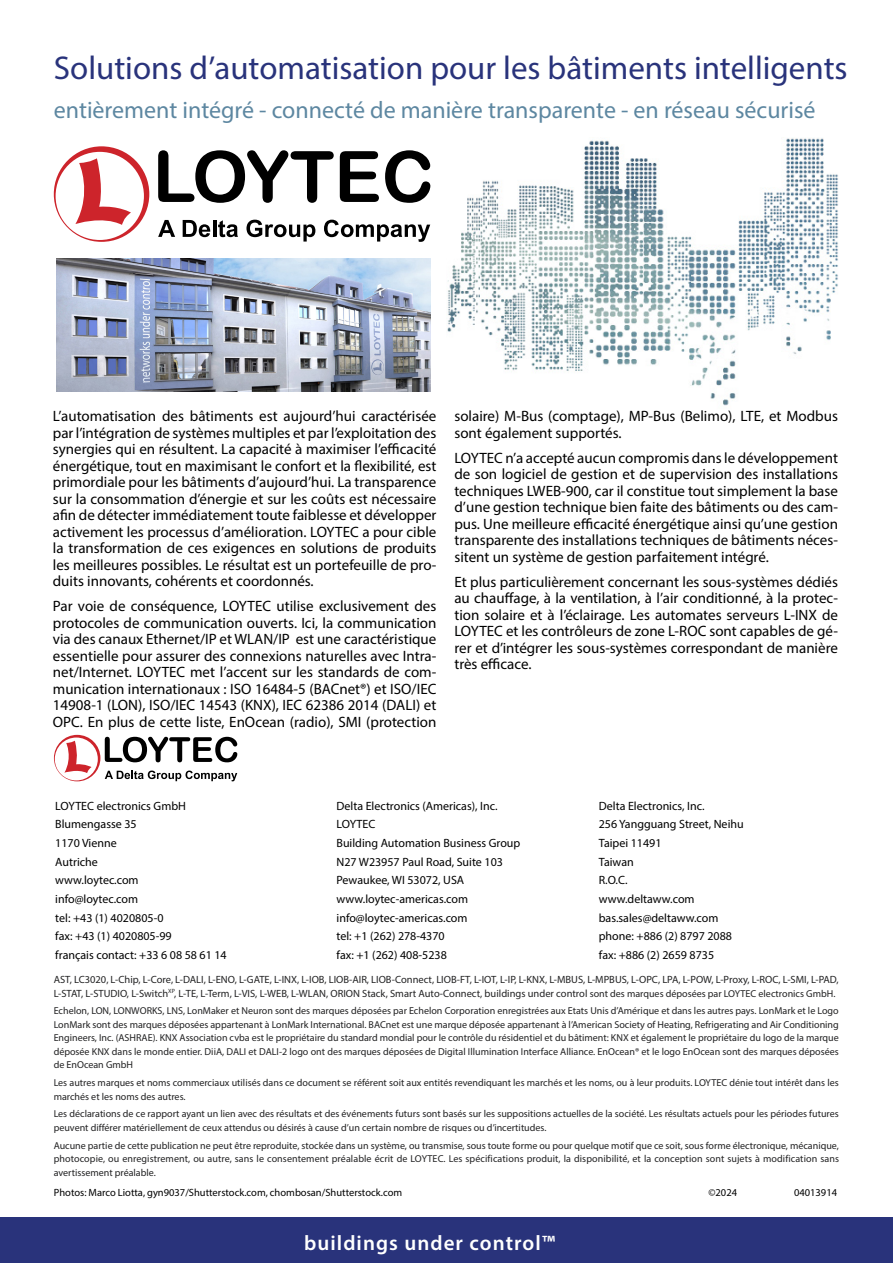
<style>
.page{position:relative;width:893px;height:1263px;background:#fff}
.page>*{position:absolute;margin:0;border:0;box-sizing:border-box;transform-origin:0 0}
.t1{font:33px "Myriad Pro";color:#29337b}
.t2{font:24px "Myriad Pro";color:#5d87a1}
.t3{font:600 21px "Myriad Pro";letter-spacing:.05em;color:#fff}
.t4{font:15px/16.5px "Myriad Pro";color:#000101;text-align:justify}
.Contact_Addresses{font:12px "Myriad Pro";color:#000}
.Disclaimer__Trademark__DocumentNr___Impr{font:10.5px/13.5px "Myriad Pro";color:#222223}
.t5{font:10.5px "Myriad Pro";color:#000}
.t6{font:10.5px "Myriad Pro";color:#000101}
.Disclaimer__Trademark__DocumentNr___Impr-2{font:10.05px/13.5px "Myriad Pro";color:#222223;text-align:justify}
.s1{color:#000}
.s2{font-size:10.05px}
</style>
<div class="page">
<div style="left:0;top:1217px;width:893px;height:46px;background:#29337b"></div>
<svg style="left:54px;top:735px;width:183px;height:46px"></svg>
<img style="left:57px;top:259px;width:374px;height:133px">
<svg style="left:158px;top:220px;width:17px;height:17px"></svg>
<svg style="left:183px;top:220px;width:27px;height:17px"></svg>
<hr style="left:213px;top:220px;width:3px;height:17px;background:#000">
<svg style="left:218px;top:220px;width:20px;height:17px"></svg>
<svg style="left:246px;top:220px;width:69px;height:22px"></svg>
<svg style="left:324px;top:220px;width:106px;height:22px"></svg>
<svg style="left:54px;top:146px;width:95px;height:96px"></svg>
<svg style="left:158px;top:150px;width:176px;height:53px"></svg>
<svg style="left:340px;top:151px;width:39px;height:51px"></svg>
<svg style="left:385px;top:150px;width:45px;height:53px"></svg>
<img style="left:447px;top:138px;width:391px;height:268px">
<p class="t1" style="left:54px;top:47px;width:795px">Solutions d’automatisation pour les bâtiments intelligents</p>
<p class="t2" style="left:54px;top:95px;width:763px">entièrement intégré - connecté de manière transparente - en réseau sécurisé</p>
<p class="t4" style="left:53px;top:408px;width:385px">L’automatisation des bâtiments est aujourd’hui caractérisée par l’intégration de systèmes multiples et par l’exploitation des synergies qui en résultent. La capacité à maximiser l’efficacité énergétique, tout en maximisant le confort et la flexibilité, est primordiale pour les bâtiments d’aujourd’hui. La transparence sur la consommation d’énergie et sur les coûts est nécessaire afin de détecter immédiatement toute faiblesse et développer activement les processus d’amélioration. LOYTEC a pour cible la transformation de ces exigences en solutions de produits les meilleures possibles. Le résultat est un portefeuille de pro&shy;duits innovants, cohérents et coordonnés.</p>
<p class="t4" style="left:53px;top:598px;width:385px">Par voie de conséquence, LOYTEC utilise exclusivement des protocoles de communication ouverts. Ici, la communication via des canaux Ethernet/IP et WLAN/IP est une caractéristique essentielle pour assurer des connexions naturelles avec Intra&shy;net/Internet. LOYTEC met l’accent sur les standards de com&shy;munication internationaux : ISO 16484-5 (BACnet®) et ISO/IEC 14908‑1 (LON), ISO/IEC 14543 (KNX), <span class="s1">IEC 62386 2014 (DALI)</span> et OPC. En plus de cette liste, EnOcean (radio), <span class="s1">SMI (</span>protection</p>
<p class="t4" style="left:454px;top:408px;width:385px">solaire<span class="s1">)</span> M-Bus (comptage), <span class="s1">MP-Bus (Belimo), LTE,</span> et Modbus sont également supportés.</p>
<p class="t4" style="left:454px;top:449px;width:385px">LOYTEC n’a accepté aucun compromis dans le développement de son logiciel de gestion et de supervision des installations techniques LWEB-900, car il constitue tout simplement la base d’une gestion technique bien faite des bâtiments ou des cam&shy;pus. Une meilleure efficacité énergétique ainsi qu’une gestion transparente des installations techniques de bâtiments néces&shy;sitent un système de gestion parfaitement intégré.</p>
<p class="t4" style="left:454px;top:573px;width:385px">Et plus particulièrement concernant les sous-systèmes dédiés au chauffage, à la ventilation, à l’air conditionné, à la protec&shy;tion solaire et à l’éclairage. Les automates serveurs L-INX de LOYTEC et les contrôleurs de zone L-ROC sont capables de gé&shy;rer et d’intégrer les sous-systèmes correspondant de manière très efficace.</p>
<p class="Contact_Addresses" style="left:55px;top:798px;width:132px">LOYTEC electronics GmbH</p>
<p class="Contact_Addresses" style="left:55px;top:817px;width:83px">Blumengasse 35</p>
<p class="Contact_Addresses" style="left:55px;top:836px;width:63px">1170 Vienne</p>
<p class="Contact_Addresses" style="left:55px;top:854px;width:44px">Autriche</p>
<p class="Contact_Addresses" style="left:55px;top:873px;width:85px">www.loytec.com</p>
<p class="Contact_Addresses" style="left:55px;top:891px;width:84px">info@loytec.com</p>
<p class="Contact_Addresses" style="left:55px;top:910px;width:110px">tel: +43 (1) 4020805-0</p>
<p class="Contact_Addresses" style="left:55px;top:929px;width:118px">fax: +43 (1) 4020805-99</p>
<p class="Contact_Addresses" style="left:55px;top:947px;width:173px">français contact: +33 6 08 58 61 14</p>
<p class="Contact_Addresses" style="left:337px;top:798px;width:163px">Delta Electronics (Americas), Inc.</p>
<p class="Contact_Addresses" style="left:337px;top:817px;width:40px">LOYTEC</p>
<p class="Contact_Addresses" style="left:337px;top:836px;width:185px">Building Automation Business Group</p>
<p class="Contact_Addresses" style="left:337px;top:854px;width:168px">N27 W23957 Paul Road, Suite 103</p>
<p class="Contact_Addresses" style="left:337px;top:873px;width:129px">Pewaukee, WI 53072, USA</p>
<p class="Contact_Addresses" style="left:337px;top:891px;width:133px">www.loytec-americas.com</p>
<p class="Contact_Addresses" style="left:337px;top:910px;width:133px">info@loytec-americas.com</p>
<p class="Contact_Addresses" style="left:337px;top:929px;width:110px">tel: +1 (262) 278-4370</p>
<p class="Contact_Addresses" style="left:337px;top:947px;width:112px">fax: +1 (262) 408-5238</p>
<p class="Contact_Addresses" style="left:599px;top:798px;width:107px">Delta Electronics, Inc.</p>
<p class="Contact_Addresses" style="left:599px;top:817px;width:146px">256 Yangguang Street, Neihu</p>
<p class="Contact_Addresses" style="left:599px;top:836px;width:64px">Taipei 11491</p>
<p class="Contact_Addresses" style="left:599px;top:854px;width:37px">Taiwan</p>
<p class="Contact_Addresses" style="left:599px;top:873px;width:30px">R.O.C.</p>
<p class="Contact_Addresses" style="left:599px;top:891px;width:97px">www.deltaww.com</p>
<p class="Contact_Addresses" style="left:599px;top:910px;width:121px">bas.sales@deltaww.com</p>
<p class="Contact_Addresses" style="left:599px;top:929px;width:135px">phone: +886 (2) 8797 2088</p>
<p class="Contact_Addresses" style="left:599px;top:947px;width:117px">fax: +886 (2) 2659 8735</p>
<p class="Disclaimer__Trademark__DocumentNr___Impr" style="left:54px;top:973px;width:786px">AST, LC3020, L-Chip, L-Core, L-DALI, L-ENO, L-GATE, L-INX, L-IOB, LIOB-AIR, LIOB-Connect, LIOB-FT, L-IOT, L-IP, L-KNX, L-MBUS, L-MPBUS, L-OPC, LPA, L-POW, L-Proxy, L-ROC, L-SMI, L-PAD,<br>L‑STAT, L‑STUDIO, L-Switch<sup>XP</sup>, L-TE, L-Term, L-VIS, L-WEB, L-WLAN, ORION Stack, Smart Auto-Connect, buildings under control <span class="s2">sont des marques déposées par LOYTEC electronics GmbH.</span></p>
<p class="Disclaimer__Trademark__DocumentNr___Impr-2" style="left:54px;top:1004px;width:787px">Echelon, LON, LONWORKS, LNS, LonMaker et Neuron sont des marques déposées par Echelon Corporation enregistrées aux Etats Unis d’Amérique et dans les autres pays. LonMark et le Logo LonMark sont des marques déposées appartenant à LonMark International. BACnet est une marque déposée appartenant à l’American Society of Heating, Refrigerating and Air Conditioning Engineers, Inc. (ASHRAE). KNX Association cvba est le propriétaire du standard mondial pour le contrôle du résidentiel et du bâtiment: KNX et également le propriétaire du logo de la marque déposée KNX dans le monde entier. DiiA, DALI et DALI-2 logo ont des marques déposées de Digital Illumination Interface Alliance. EnOcean® et le logo EnOcean sont des marques déposées de EnOcean GmbH</p>
<p class="Disclaimer__Trademark__DocumentNr___Impr-2" style="left:54px;top:1076px;width:787px">Les autres marques et noms commerciaux utilisés dans ce document se référent soit aux entités revendiquant les marchés et les noms, ou à leur produits. LOYTEC dénie tout intérêt dans les marchés et les noms des autres.</p>
<p class="Disclaimer__Trademark__DocumentNr___Impr-2" style="left:54px;top:1107px;width:787px">Les déclarations de ce rapport ayant un lien avec des résultats et des événements futurs sont basés sur les suppositions actuelles de la société. Les résultats actuels pour les périodes futures peuvent différer matériellement de ceux attendus ou désirés à cause d’un certain nombre de risques ou d’incertitudes.</p>
<p class="Disclaimer__Trademark__DocumentNr___Impr-2" style="left:54px;top:1138px;width:787px">Aucune partie de cette publication ne peut être reproduite, stockée dans un système, ou transmise, sous toute forme ou pour quelque motif que ce soit, sous forme électronique, mécanique, photocopie, ou enregistrement, ou autre, sans le consentement préalable écrit de LOYTEC. Les spécifications produit, la disponibilité, et la conception sont sujets à modification sans avertissement préalable.</p>
<p class="t5" style="left:54px;top:1186px;width:350px">Photos: Marco Liotta, gyn9037/Shutterstock.com, chombosan/Shutterstock.com</p>
<p class="t6" style="left:708px;top:1186px;width:30px">©2024</p>
<p class="t6" style="left:794px;top:1186px;width:45px">04013914</p>
<p class="t3" style="left:304px;top:1230px;width:252px">buildings under control™</p>
</div>
